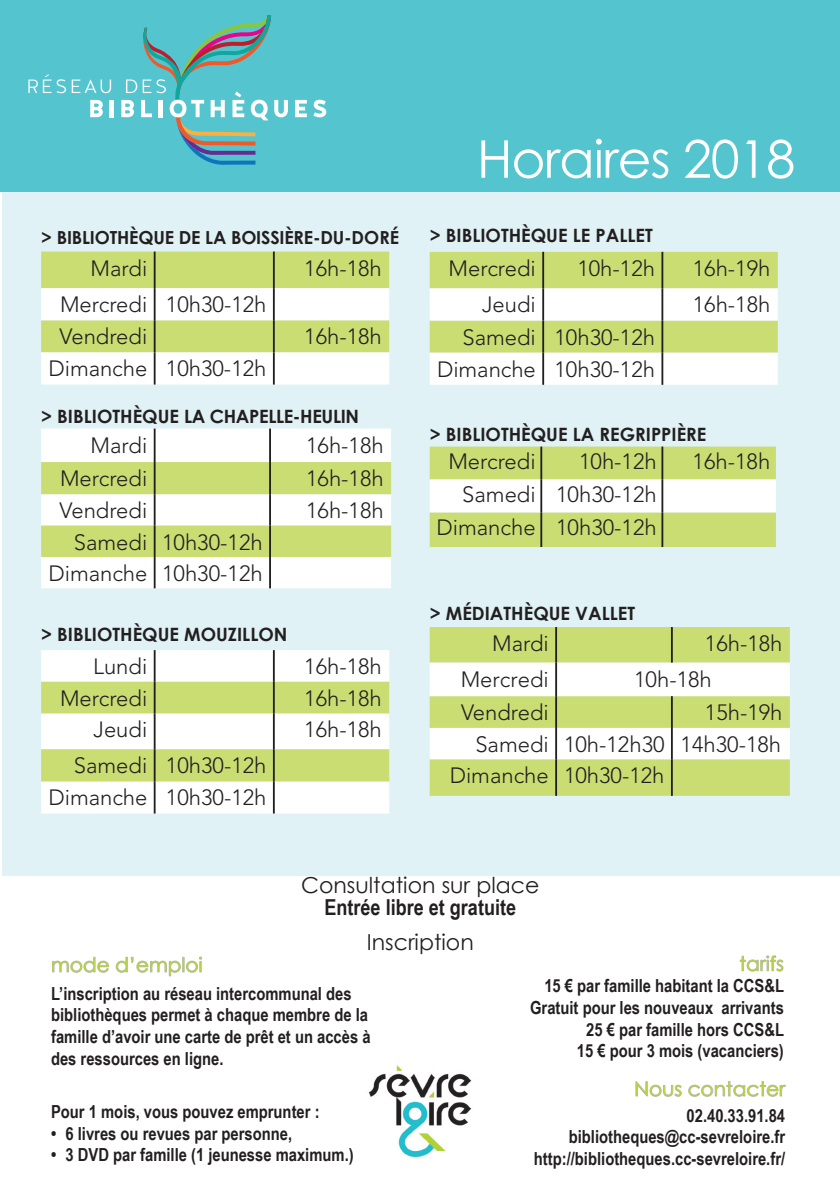
<style>
.page{position:relative;width:840px;height:1191px;background:#fff}
.page>*{position:absolute;margin:0;border:0;box-sizing:border-box;transform-origin:0 0}
.t1{font:52px "Century Gothic";letter-spacing:-.02em;color:#fff}
.t2{font:300 22px/32.2px "Avenir LT Std";color:#231f20;text-align:right}
.t3{font:22px "Century Gothic";color:#231f20}
.t4{font:700 22px "Arial Narrow";color:#231f20}
.t5{font:20px "Century Gothic";color:#b3d234}
.t6{font:700 18.4px "Century Gothic";color:#231f20}
.t7{font:700 18.4px "Century Gothic";letter-spacing:-.02em;color:#231f20}
.t8{font:700 18px/21.6px "Arial Narrow";color:#231f20;text-align:right}
.t9{font:700 18px "Century Gothic";letter-spacing:-.01em;color:#231f20}
</style>
<div class="page">
<div style="left:3px;top:189px;width:836px;height:687px;background:#e0f2f5"></div>
<svg style="left:41px;top:251px;width:348px;height:133px;background:#e2ecb5"></svg>
<hr style="left:154px;top:251px;width:1px;height:37px;background:#231f20">
<hr style="left:273px;top:251px;width:1px;height:37px;background:#231f20">
<hr style="left:154px;top:288px;width:1px;height:32px;background:#231f20">
<hr style="left:273px;top:288px;width:1px;height:32px;background:#231f20">
<hr style="left:154px;top:320px;width:1px;height:32px;background:#231f20">
<hr style="left:273px;top:320px;width:1px;height:32px;background:#231f20">
<hr style="left:154px;top:352px;width:1px;height:32px;background:#231f20">
<hr style="left:273px;top:352px;width:1px;height:32px;background:#231f20">
<div style="left:41px;top:428px;width:350px;height:160px;background:#fff"></div>
<svg style="left:41px;top:462px;width:350px;height:95px;background:#dae7a0"></svg>
<hr style="left:154px;top:428px;width:1px;height:34px;background:#231f20">
<hr style="left:269px;top:428px;width:2px;height:34px;background:#231f20">
<hr style="left:154px;top:462px;width:1px;height:32px;background:#231f20">
<hr style="left:269px;top:462px;width:2px;height:32px;background:#231f20">
<hr style="left:154px;top:494px;width:1px;height:31px;background:#231f20">
<hr style="left:269px;top:494px;width:2px;height:31px;background:#231f20">
<hr style="left:154px;top:525px;width:1px;height:32px;background:#231f20">
<hr style="left:269px;top:525px;width:2px;height:32px;background:#231f20">
<hr style="left:154px;top:557px;width:1px;height:31px;background:#231f20">
<hr style="left:269px;top:557px;width:2px;height:31px;background:#231f20">
<div style="left:41px;top:650px;width:348px;height:163px;background:#fff"></div>
<svg style="left:41px;top:681px;width:348px;height:100px;background:#dce8a5"></svg>
<hr style="left:154px;top:650px;width:1px;height:31px;background:#231f20">
<hr style="left:273px;top:650px;width:1px;height:31px;background:#231f20">
<hr style="left:154px;top:681px;width:1px;height:32px;background:#231f20">
<hr style="left:273px;top:681px;width:1px;height:32px;background:#231f20">
<hr style="left:154px;top:713px;width:1px;height:36px;background:#231f20">
<hr style="left:273px;top:713px;width:1px;height:36px;background:#231f20">
<hr style="left:154px;top:749px;width:1px;height:32px;background:#231f20">
<hr style="left:273px;top:749px;width:1px;height:32px;background:#231f20">
<hr style="left:154px;top:781px;width:1px;height:32px;background:#231f20">
<hr style="left:273px;top:781px;width:1px;height:32px;background:#231f20">
<svg style="left:429px;top:252px;width:348px;height:133px;background:#e2edb6"></svg>
<hr style="left:542px;top:252px;width:2px;height:36px;background:#231f20">
<hr style="left:661px;top:252px;width:2px;height:36px;background:#231f20">
<hr style="left:542px;top:288px;width:2px;height:32px;background:#231f20">
<hr style="left:661px;top:288px;width:2px;height:32px;background:#231f20">
<hr style="left:542px;top:320px;width:2px;height:33px;background:#231f20">
<hr style="left:661px;top:320px;width:2px;height:33px;background:#231f20">
<hr style="left:542px;top:353px;width:2px;height:32px;background:#231f20">
<hr style="left:661px;top:353px;width:2px;height:32px;background:#231f20">
<svg style="left:429px;top:446px;width:346px;height:101px;background:#dae7a1"></svg>
<hr style="left:540px;top:446px;width:2px;height:33px;background:#231f20">
<hr style="left:661px;top:446px;width:2px;height:33px;background:#231f20">
<hr style="left:540px;top:479px;width:2px;height:33px;background:#231f20">
<hr style="left:661px;top:479px;width:2px;height:33px;background:#231f20">
<hr style="left:540px;top:512px;width:2px;height:35px;background:#231f20">
<hr style="left:661px;top:512px;width:2px;height:35px;background:#231f20">
<div style="left:429px;top:627px;width:360px;height:169px;background:#c9dd72"></div>
<svg style="left:429px;top:662px;width:360px;height:97px;background:#ecf2cf"></svg>
<hr style="left:555px;top:627px;width:1px;height:35px;background:#231f20">
<hr style="left:670px;top:627px;width:2px;height:35px;background:#231f20">
<hr style="left:555px;top:662px;width:1px;height:34px;background:#231f20">
<hr style="left:555px;top:696px;width:1px;height:32px;background:#231f20">
<hr style="left:670px;top:696px;width:2px;height:32px;background:#231f20">
<hr style="left:555px;top:728px;width:1px;height:31px;background:#231f20">
<hr style="left:670px;top:728px;width:2px;height:31px;background:#231f20">
<hr style="left:555px;top:759px;width:1px;height:37px;background:#231f20">
<hr style="left:670px;top:759px;width:2px;height:37px;background:#231f20">
<img style="left:368px;top:1065px;width:104px;height:93px">
<div style="left:0;top:0;width:839px;height:191px;background:#54c5cf"></div>
<svg style="left:52px;top:956px;width:57px;height:17px"></svg>
<svg style="left:115px;top:956px;width:87px;height:20px"></svg>
<svg style="left:739px;top:955px;width:44px;height:17px"></svg>
<svg style="left:90px;top:100px;width:13px;height:17px"></svg>
<hr style="left:110px;top:100px;width:4px;height:17px;background:#fff">
<svg style="left:295px;top:100px;width:12px;height:17px"></svg>
<svg style="left:313px;top:100px;width:13px;height:17px"></svg>
<svg style="left:28px;top:74px;width:38px;height:19px"></svg>
<svg style="left:72px;top:79px;width:39px;height:14px"></svg>
<svg style="left:121px;top:15px;width:167px;height:150px"></svg>
<svg style="left:635px;top:1081px;width:151px;height:16px"></svg>
<p class="t9" style="left:41px;top:224px;width:359px">&gt; BIBLIOTHÈQUE DE LA BOISSIÈRE-DU-DORÉ</p>
<p class="t2" style="left:91px;top:252px;width:58px">Mardi</p>
<p class="t2" style="left:304px;top:252px;width:79px">16h-18h</p>
<p class="t2" style="left:60px;top:288px;width:208px;text-align:left">Mercredi 10h30-12h<br>Vendredi</p>
<p class="t2" style="left:304px;top:321px;width:79px">16h-18h</p>
<p class="t2" style="left:48px;top:353px;width:219px">Dimanche 10h30-12h</p>
<p class="t7" style="left:41px;top:402px;width:319px">&gt; BIBLIOTHÈQUE LA CHAPELLE-HEULIN</p>
<p class="t2" style="left:91px;top:429px;width:58px">Mardi</p>
<p class="t2" style="left:306px;top:429px;width:79px">16h-18h</p>
<p class="t2" style="left:60px;top:462px;width:89px">Mercredi</p>
<p class="t2" style="left:306px;top:462px;width:79px">16h-18h</p>
<p class="t2" style="left:60px;top:494px;width:89px">Vendredi</p>
<p class="t2" style="left:306px;top:494px;width:79px">16h-18h</p>
<p class="t2" style="left:48px;top:526px;width:215px;line-height:31.4px">Samedi 10h30-12h<br>Dimanche 10h30-12h</p>
<p class="t6" style="left:41px;top:620px;width:248px">&gt; BIBLIOTHÈQUE MOUZILLON</p>
<p class="t2" style="left:93px;top:650px;width:56px">Lundi</p>
<p class="t2" style="left:304px;top:650px;width:79px">16h-18h</p>
<p class="t2" style="left:60px;top:682px;width:89px">Mercredi</p>
<p class="t2" style="left:304px;top:682px;width:79px">16h-18h</p>
<p class="t2" style="left:93px;top:714px;width:55px">Jeudi</p>
<p class="t2" style="left:304px;top:714px;width:79px">16h-18h</p>
<p class="t2" style="left:48px;top:749px;width:219px">Samedi 10h30-12h<br>Dimanche 10h30-12h</p>
<h1 class="t1" style="left:476px;top:123px;width:319px">Horaires 2018</h1>
<p class="t6" style="left:429px;top:222px;width:224px">&gt; BIBLIOTHÈQUE LE PALLET</p>
<p class="t2" style="left:448px;top:252px;width:89px">Mercredi</p>
<p class="t2" style="left:577px;top:252px;width:79px">10h-12h</p>
<p class="t2" style="left:692px;top:252px;width:79px">16h-19h</p>
<p class="t2" style="left:481px;top:289px;width:55px">Jeudi</p>
<p class="t2" style="left:692px;top:289px;width:79px">16h-18h</p>
<p class="t2" style="left:437px;top:321px;width:219px">Samedi 10h30-12h<br>Dimanche 10h30-12h</p>
<p class="t6" style="left:429px;top:420px;width:278px">&gt; BIBLIOTHÈQUE LA REGRIPPIÈRE</p>
<p class="t2" style="left:448px;top:445px;width:89px">Mercredi</p>
<p class="t2" style="left:578px;top:445px;width:79px">10h-12h</p>
<p class="t2" style="left:692px;top:445px;width:79px">16h-18h</p>
<p class="t2" style="left:436px;top:478px;width:221px;line-height:32.8px">Samedi 10h30-12h<br>Dimanche 10h30-12h</p>
<p class="t6" style="left:429px;top:599px;width:207px">&gt; MÉDIATHÈQUE VALLET</p>
<p class="t2" style="left:492px;top:627px;width:58px">Mardi</p>
<p class="t2" style="left:704px;top:627px;width:79px">16h-18h</p>
<p class="t2" style="left:460px;top:663px;width:89px">Mercredi</p>
<p class="t2" style="left:633px;top:663px;width:79px">10h-18h</p>
<p class="t2" style="left:461px;top:696px;width:89px">Vendredi</p>
<p class="t2" style="left:704px;top:696px;width:79px">15h-19h</p>
<p class="t2" style="left:475px;top:728px;width:307px">Samedi 10h-12h30 14h30-18h</p>
<p class="t2" style="left:449px;top:759px;width:216px">Dimanche 10h30-12h</p>
<p class="t3" style="left:301px;top:869px;width:239px">Consultation sur place</p>
<p class="t4" style="left:324px;top:891px;width:193px">Entrée libre et gratuite</p>
<p class="t3" style="left:366px;top:926px;width:108px">Inscription</p>
<p class="t5" style="left:51px;top:950px;width:153px">mode d’emploi</p>
<p class="t8" style="left:51px;top:981px;width:321px;text-align:left">L’inscription au réseau intercommunal des bibliothèques permet à chaque membre de la famille d’avoir une carte de prêt et un accès à des ressources en ligne.</p>
<p class="t8" style="left:51px;top:1100px;width:270px">Pour 1 mois, vous pouvez emprunter :</p>
<p class="t8" style="left:51px;top:1121px;width:242px">• 6 livres ou revues par personne,</p>
<p class="t8" style="left:51px;top:1143px;width:304px">• 3 DVD par famille (1 jeunesse maximum.)</p>
<p class="t5" style="left:739px;top:949px;width:46px">tarifs</p>
<p class="t8" style="left:530px;top:974px;width:255px">15 € par famille habitant la CCS&amp;L<br>Gratuit pour les nouveaux arrivants<br>25 € par famille hors CCS&amp;L<br>15 € pour 3 mois (vacanciers)</p>
<p class="t5" style="left:634px;top:1074px;width:152px">Nous contacter</p>
<p class="t8" style="left:533px;top:1103px;width:252px">02.40.33.91.84 bibliotheques@cc-sevreloire.fr http://bibliotheques.cc-sevreloire.fr/</p>
</div>
